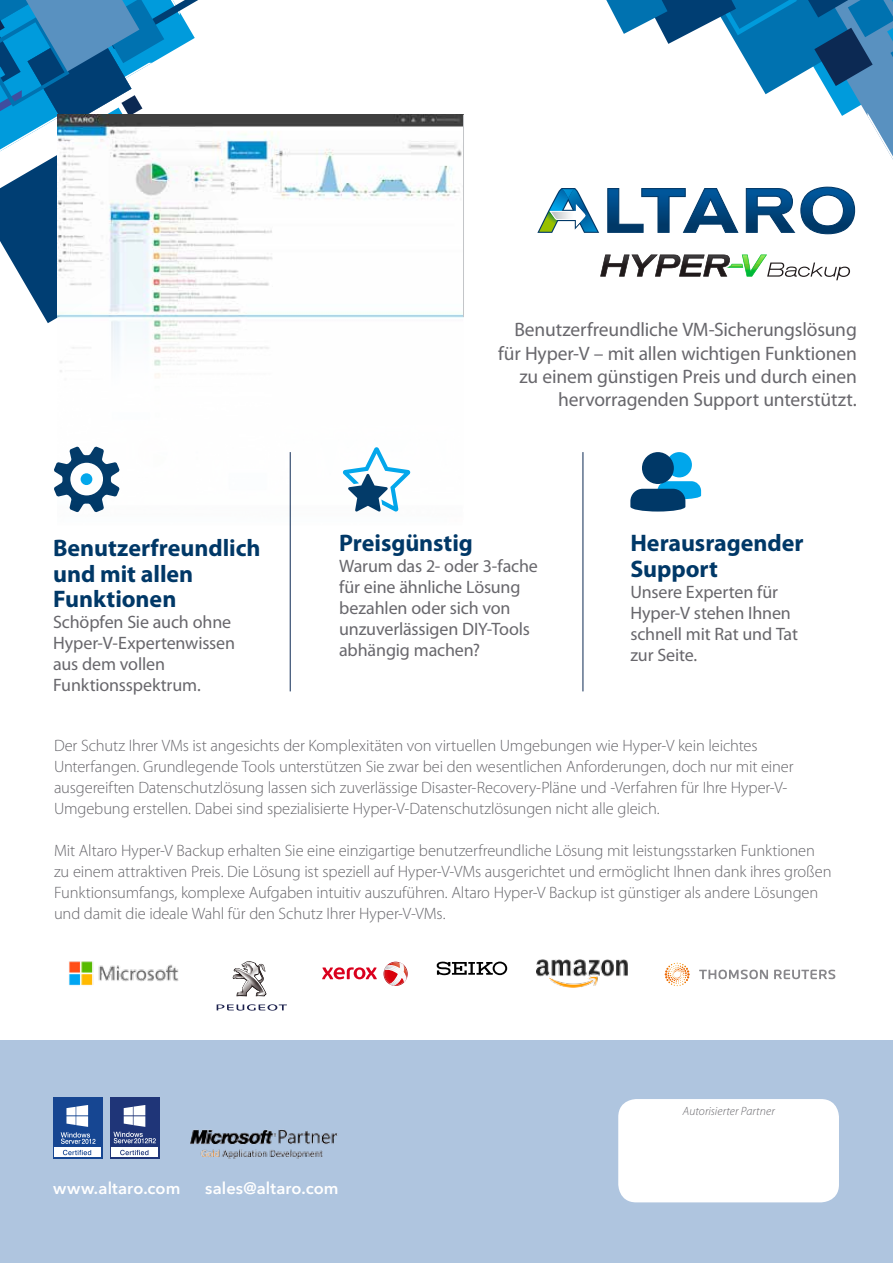
<style>
.page{position:relative;width:893px;height:1263px;background:#fff}
.page>*{position:absolute;margin:0;border:0;box-sizing:border-box;transform-origin:0 0}
.t1{font:700 24px/25.5px "Myriad Pro";letter-spacing:-.005em;color:#003867}
.t2{font:19.5px/23.4px "Myriad Pro";letter-spacing:-.005em;color:#68676c;text-align:right}
.t3{font:18px/21px "Myriad Pro";letter-spacing:-.005em;color:#68676c}
.t4{font:300 16.5px/21px "Myriad Pro";letter-spacing:-.01em;color:#68676c}
.t5{font:600 16.5px "Avenir Next LT Pro";letter-spacing:.005em;color:#fff}
.t6{font:italic 300 12px "Myriad Pro";letter-spacing:.005em;color:#68676c}
</style>
<div class="page">
<svg style="left:0;top:0;width:239px;height:323px"></svg>
<svg style="left:607px;top:188px;width:131px;height:45px"></svg>
<svg style="left:746px;top:187px;width:109px;height:47px"></svg>
<svg style="left:537px;top:188px;width:62px;height:45px"></svg>
<svg style="left:600px;top:255px;width:250px;height:25px"></svg>
<svg style="left:54px;top:463px;width:3px;height:33px"></svg>
<div style="left:667px;top:452px;width:25px;height:25px;background:#00a6eb;border-radius:50%"></div>
<div style="left:642px;top:452px;width:32px;height:32px;background:#003867;border-radius:50%"></div>
<svg style="left:630px;top:481px;width:71px;height:30px"></svg>
<hr style="left:290px;top:452px;width:1px;height:239px;background:#0c2953">
<hr style="left:583px;top:452px;width:1px;height:239px;background:#0c2953">
<div style="left:0;top:1041px;width:893px;height:222px;background:#afc5df"></div>
<div style="left:618px;top:1099px;width:221px;height:103px;background:#fff;border-radius:18px"></div>
<svg style="left:233px;top:961px;width:33px;height:35px"></svg>
<svg style="left:217px;top:1004px;width:70px;height:6px"></svg>
<img style="left:383px;top:968px;width:25px;height:12px">
<svg style="left:322px;top:967px;width:55px;height:12px"></svg>
<svg style="left:384px;top:962px;width:22px;height:24px"></svg>
<svg style="left:699px;top:969px;width:136px;height:10px"></svg>
<svg style="left:665px;top:963px;width:25px;height:22px"></svg>
<svg style="left:437px;top:961px;width:70px;height:14px"></svg>
<img style="left:536px;top:960px;width:92px;height:28px">
<img style="left:69px;top:961px;width:110px;height:25px">
<div style="left:110px;top:1097px;width:50px;height:61px;background:#1f3578"></div>
<svg style="left:113px;top:1105px;width:43px;height:38px"></svg>
<div style="left:112px;top:1147px;width:46px;height:10px;background:#fff"></div>
<svg style="left:120px;top:1150px;width:28px;height:5px"></svg>
<div style="left:53px;top:1097px;width:49px;height:61px;background:#164692"></div>
<div style="left:54px;top:1147px;width:47px;height:10px;background:#fff"></div>
<svg style="left:63px;top:1150px;width:28px;height:5px"></svg>
<svg style="left:61px;top:1105px;width:34px;height:39px"></svg>
<img style="left:191px;top:1130px;width:147px;height:28px">
<img style="left:57px;top:115px;width:406px;height:439px">
<hr style="left:463px;top:115px;width:1px;height:202px;background:#c3c5c8">
<svg style="left:606px;top:0;width:287px;height:160px"></svg>
<h1 class="t1" style="left:53px;top:536px;width:209px">Benutzerfreundlich und mit allen<br>Funktionen</h1>
<p class="t3" style="left:53px;top:612px;width:184px">Schöpfen Sie auch ohne<br>Hyper-V-Expertenwissen aus dem vollen<br>Funktionsspektrum.</p>
<p class="t2" style="left:498px;top:318px;width:360px">Benutzerfreundliche VM-Sicherungslösung für Hyper-V – mit allen wichtigen Funktionen zu einem günstigen Preis und durch einen hervorragenden Support unterstützt.</p>
<h1 class="t1" style="left:339px;top:530px;width:135px">Preisgünstig</h1>
<p class="t3" style="left:339px;top:556px;width:200px">Warum das 2- oder 3-fache für eine ähnliche Lösung bezahlen oder sich von unzuverlässigen DIY-Tools abhängig machen?</p>
<h1 class="t1" style="left:630px;top:530px;width:175px">Herausragender<br>Support</h1>
<p class="t3" style="left:630px;top:581px;width:169px">Unsere Experten für<br>Hyper-V stehen Ihnen schnell mit Rat und Tat zur Seite.</p>
<p class="t4" style="left:54px;top:735px;width:741px">Der Schutz Ihrer VMs ist angesichts der Komplexitäten von virtuellen Umgebungen wie Hyper-V kein leichtes Unterfangen. Grundlegende Tools unterstützen Sie zwar bei den wesentlichen Anforderungen, doch nur mit einer ausgereiften Datenschutzlösung lassen sich zuverlässige Disaster-Recovery-Pläne und -Verfahren für Ihre Hyper-V-Umgebung erstellen. Dabei sind spezialisierte Hyper-V-Datenschutzlösungen nicht alle gleich.</p>
<p class="t4" style="left:54px;top:840px;width:779px">Mit Altaro Hyper-V Backup erhalten Sie eine einzigartige benutzerfreundliche Lösung mit leistungsstarken Funktionen zu einem attraktiven Preis. Die Lösung ist speziell auf Hyper-V-VMs ausgerichtet und ermöglicht Ihnen dank ihres großen Funktionsumfangs, komplexe Aufgaben intuitiv auszuführen. Altaro Hyper-V Backup ist günstiger als andere Lösungen und damit die ideale Wahl für den Schutz Ihrer Hyper-V-VMs.</p>
<p class="t5" style="left:53px;top:1178px;width:129px">www.altaro.com</p>
<p class="t5" style="left:205px;top:1178px;width:135px">sales@altaro.com</p>
<p class="t6" style="left:683px;top:1105px;width:93px">Autorisierter Partner</p>
</div>
